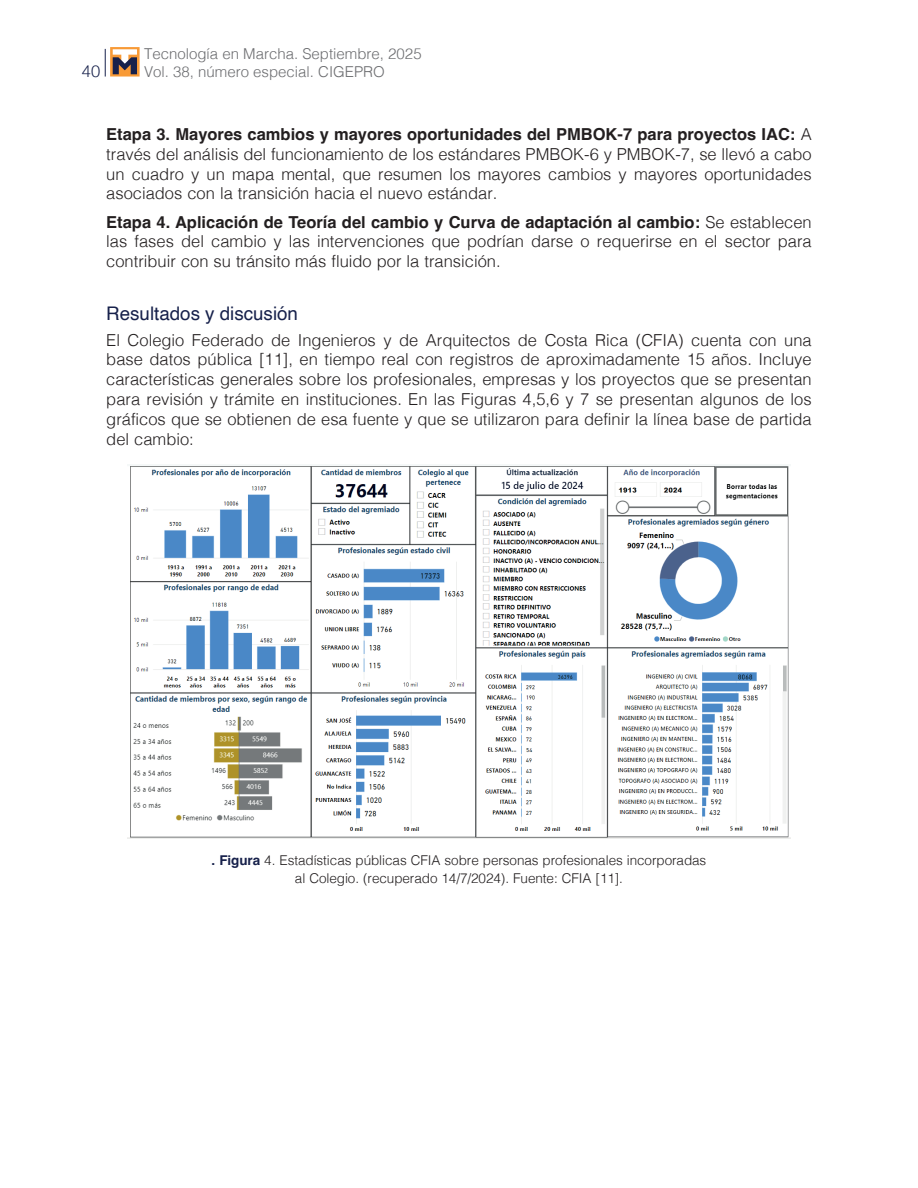
<style>
.page{position:relative;width:918px;height:1188px;background:#fff}
.page>*{position:absolute;margin:0;border:0;box-sizing:border-box;transform-origin:0 0}
.t1{font:18.75px "Helvetica";color:#17214b}
.t2{font:300 16.5px/19.8px "Helvetica";color:#231f20;text-align:justify}
.t3{font:300 16.5px "Helvetica Neue";color:#17214b}
.t4{font:300 15px "Helvetica";color:#6c6d70}
.t5{font:300 13.5px/18px "Helvetica";letter-spacing:-.005em;color:#231f20;text-align:center}
.s1{font-weight:700}
.s2{font-weight:700;color:#17214b}
</style>
<div class="page">
<svg style="left:105px;top:49px;width:1px;height:28px"></svg>
<svg style="left:110px;top:47px;width:30px;height:30px"></svg>
<svg style="left:113px;top:49px;width:24px;height:25px"></svg>
<img style="left:128px;top:466px;width:662px;height:372px">
<p class="t4" style="left:144px;top:40px;width:279px">Tecnología en Marcha. Septiembre, 2025</p>
<p class="t3" style="left:82px;top:57px;width:20px">40</p>
<p class="t4" style="left:144px;top:58px;width:242px">Vol. 38, número especial. CIGEPRO</p>
<p class="t2" style="left:106px;top:123px;width:707px"><span class="s1">Etapa 3. Mayores cambios y mayores oportunidades del PMBOK-7 para proyectos IAC:</span> A través del análisis del funcionamiento de los estándares PMBOK-6 y PMBOK-7, se llevó a cabo un cuadro y un mapa mental, que resumen los mayores cambios y mayores oportunidades asociados con la transición hacia el nuevo estándar.</p>
<p class="t2" style="left:106px;top:211px;width:707px"><span class="s1">Etapa 4. Aplicación de Teoría del cambio y Curva de adaptación al cambio:</span> Se establecen las fases del cambio y las intervenciones que podrían darse o requerirse en el sector para contribuir con su tránsito más fluido por la transición.</p>
<p class="t1" style="left:106px;top:298px;width:193px">Resultados y discusión</p>
<p class="t2" style="left:106px;top:329px;width:707px">El Colegio Federado de Ingenieros y de Arquitectos de Costa Rica (CFIA) cuenta con una base datos pública [11], en tiempo real con registros de aproximadamente 15 años. Incluye características generales sobre los profesionales, empresas y los proyectos que se presentan para revisión y trámite en instituciones. En las Figuras 4,5,6 y 7 se presentan algunos de los gráficos que se obtienen de esa fuente y que se utilizaron para definir la línea base de partida del cambio:</p>
<p class="t5" style="left:212px;top:850px;width:496px"><span class="s2">. Figura</span> 4. Estadísticas públicas CFIA sobre personas profesionales incorporadas al Colegio. (recuperado 14/7/2024). Fuente: CFIA [11].</p>
</div>
